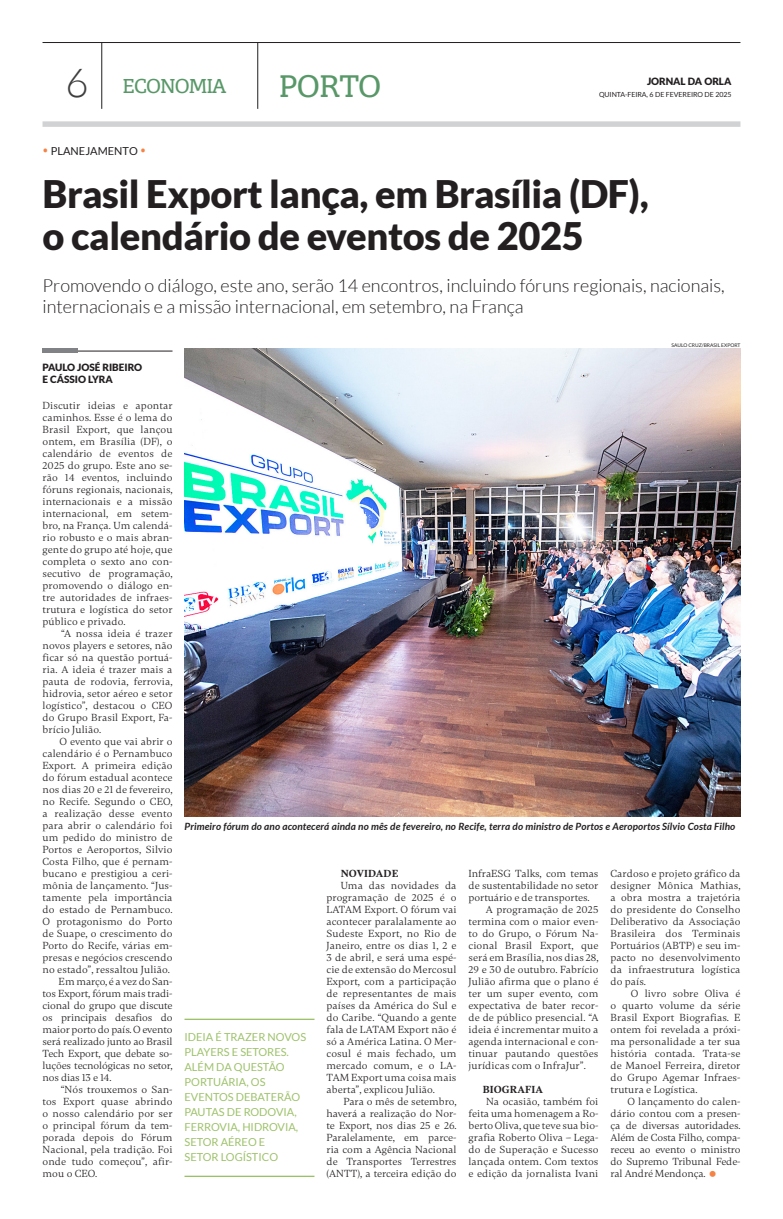
<style>
.page{position:relative;width:783px;height:1219px;background:#fff}
.page>*{position:absolute;margin:0;border:0;box-sizing:border-box;transform-origin:0 0}
.t1{font:300 40px "Lato";color:#3e3e3f}
.Titulo{font:900 38px "Lato";letter-spacing:-.01em;color:#231f20}
.t2{font:31px "Torneo Serif";letter-spacing:-.025em;color:#589868}
.t3{font:20px "Torneo Serif";letter-spacing:-.05em;color:#589868}
.Linha_Fina{font:300 18px/21px "Lato";color:#231f20}
.t4{font:11px/15px "Lato";color:#9ec26b}
.t5{font:11px "Lato";color:#231f20}
.TextoEditorial{font:10.5px/12px "Gambetta";letter-spacing:.01em;color:#231f20;text-align:justify}
.TextoEditorial-2{font:700 10.5px "Gambetta";letter-spacing:.01em;color:#231f20}
.t6{font:italic 700 10px "Lato";letter-spacing:.01em;color:#231f20}
.t7{font:900 10px/12px "Lato";color:#231f20}
.t8{font:7px "Lato";letter-spacing:-.01em;color:#231f20}
.credito_foto{font:5px "Lato";color:#231f20}
.s1{font-family:"Gotham Narrow";font-weight:700;font-size:13px;color:#f58345}
</style>
<div class="page">
<div style="left:43px;top:121px;width:697px;height:6px;background:#d1d2d4"></div>
<hr style="left:43px;top:42px;width:697px;height:1px;background:#231f20">
<hr style="left:101px;top:43px;width:1px;height:66px;background:#231f20">
<hr style="left:257px;top:43px;width:1px;height:66px;background:#231f20">
<img style="left:184px;top:349px;width:556px;height:468px">
<hr style="left:43px;top:351px;width:129px;height:1px;background:#231f20">
<hr style="left:43px;top:349px;width:35px;height:4px;background:#808285">
<hr style="left:184px;top:1176px;width:130px;height:1px;background:#7aae36">
<hr style="left:184px;top:1019px;width:130px;height:1px;background:#7aae36">
<p class="t1" style="left:66px;top:61px;width:25px">6</p>
<p class="t3" style="left:123px;top:74px;width:105px">ECONOMIA</p>
<p class="t2" style="left:279px;top:68px;width:104px">PORTO</p>
<p class="t5" style="left:43px;top:145px;width:105px"><span class="s1">•</span> PLANEJAMENTO <span class="s1">•</span></p>
<p class="t7" style="left:647px;top:75px;width:86px">JORNAL DA ORLA</p>
<p class="t8" style="left:599px;top:90px;width:134px">QUINTA-FEIRA, 6 DE FEVEREIRO DE 2025</p>
<p class="Titulo" style="left:43px;top:172px;width:608px">Brasil Export lança, em Brasília (DF),</p>
<p class="Titulo" style="left:43px;top:214px;width:543px">o calendário de eventos de 2025</p>
<p class="Linha_Fina" style="left:43px;top:275px;width:684px">Promovendo o diálogo, este ano, serão 14 encontros, incluindo fóruns regionais, nacionais, internacionais e a missão internacional, em setembro, na França</p>
<p class="t7" style="left:43px;top:361px;width:101px">PAULO JOSÉ RIBEIRO<br>E CÁSSIO LYRA</p>
<p class="TextoEditorial" style="left:43px;top:399px;width:131px">Discutir ideias e apontar caminhos. Esse é o lema do Brasil Export, que lançou ontem, em Brasília (DF), o calendário de eventos de 2025 do grupo. Este ano se&shy;rão 14 eventos, incluindo fóruns regionais, nacionais, internacionais e a missão internacional, em setem&shy;bro, na França. Um calendá&shy;rio robusto e o mais abran&shy;gente do grupo até hoje, que completa o sexto ano con&shy;secutivo de programação, promovendo o diálogo en&shy;tre autoridades de infraes&shy;trutura e logística do setor público e privado.</p>
<p class="TextoEditorial" style="left:43px;top:627px;width:131px;text-indent:19px">“A nossa ideia é trazer novos players e setores, não ficar só na questão portuá&shy;ria. A ideia é trazer mais a pauta de rodovia, ferrovia, hidrovia, setor aéreo e setor logístico”, destacou o CEO do Grupo Brasil Export, Fa&shy;brício Julião.</p>
<p class="TextoEditorial" style="left:43px;top:735px;width:131px;text-indent:17px">O evento que vai abrir o calendário é o Pernambuco Export. A primeira edição do fórum estadual acontece nos dias 20 e 21 de fevereiro, no Recife. Segundo o CEO, a realização desse evento para abrir o calendário foi um pedido do ministro de Portos e Aeroportos, Silvio Costa Filho, que é pernam&shy;bucano e prestigiou a ceri&shy;mônia de lançamento. “Jus&shy;tamente pela importância do estado de Pernambuco.<br>O protagonismo do Porto de Suape, o crescimento do Porto do Recife, várias em&shy;presas e negócios crescendo no estado”, ressaltou Julião.</p>
<p class="TextoEditorial" style="left:43px;top:975px;width:131px;text-indent:16px">Em março, é a vez do San&shy;tos Export, fórum mais tradi&shy;cional do grupo que discute os principais desafios do maior porto do país. O evento será realizado junto ao Brasil Tech Export, que debate so&shy;luções tecnológicas no setor, nos dias 13 e 14.</p>
<p class="TextoEditorial" style="left:43px;top:1083px;width:131px;text-indent:18px">“Nós trouxemos o San&shy;tos Export quase abrindo o nosso calendário por ser o principal fórum da tem&shy;porada depois do Fórum Nacional, pela tradição. Foi onde tudo começou”, afir&shy;mou o CEO.</p>
<p class="credito_foto" style="left:672px;top:342px;width:70px">SAULO CRUZ/BRASIL EXPORT</p>
<p class="t6" style="left:184px;top:821px;width:552px">Primeiro fórum do ano acontecerá ainda no mês de fevereiro, no Recife, terra do ministro de Portos e Aeroportos Sílvio Costa Filho</p>
<p class="TextoEditorial-2" style="left:341px;top:867px;width:59px">NOVIDADE</p>
<p class="TextoEditorial" style="left:326px;top:879px;width:131px;text-indent:14px">Uma das novidades da programação de 2025 é o LATAM Export. O fórum vai acontecer paralalamente ao Sudeste Export, no Rio de Janeiro, entre os dias 1, 2 e 3 de abril, e será uma espé&shy;cie de extensão do Mercosul Export, com a participação de representantes de mais países da América do Sul e do Caribe. “Quando a gente fala de LATAM Export não é só a América Latina. O Mer&shy;cosul é mais fechado, um mercado comum, e o LA-TAM Export uma coisa mais aberta”, explicou Julião.</p>
<p class="TextoEditorial" style="left:326px;top:1095px;width:131px;text-indent:17px">Para o mês de setembro, haverá a realização do Nor&shy;te Export, nos dias 25 e 26.<br>Paralelamente, em parce&shy;ria com a Agência Nacional de Transportes Terrestres (ANTT), a terceira edição do</p>
<p class="TextoEditorial" style="left:468px;top:867px;width:131px">InfraESG Talks, com temas de sustentabilidade no setor portuário e de transportes.</p>
<p class="TextoEditorial" style="left:468px;top:903px;width:131px;text-indent:17px">A programação de 2025 termina com o maior even&shy;to do Grupo, o Fórum Na&shy;cional Brasil Export, que será em Brasília, nos dias 28, 29 e 30 de outubro. Fabrício Julião afirma que o plano é ter um super evento, com expectativa de bater recor&shy;de de público presencial. “A ideia é incrementar muito a agenda internacional e con&shy;tinuar pautando questões jurídicas com o InfraJur”.</p>
<p class="TextoEditorial-2" style="left:483px;top:1083px;width:62px">BIOGRAFIA</p>
<p class="TextoEditorial" style="left:468px;top:1095px;width:131px;text-indent:18px">Na ocasião, também foi feita uma homenagem a Ro&shy;berto Oliva, que teve sua bio&shy;grafia Roberto Oliva – Lega&shy;do de Superação e Sucesso lançada ontem. Com textos e edição da jornalista Ivani</p>
<p class="TextoEditorial" style="left:610px;top:867px;width:131px">Cardoso e projeto gráfico da designer Mônica Mathias, a obra mostra a trajetória do presidente do Conselho Deliberativo da Associação Brasileira dos Terminais Portuários (ABTP) e seu im&shy;pacto no desenvolvimento da infraestrutura logística do país.</p>
<p class="TextoEditorial" style="left:610px;top:987px;width:131px;text-indent:20px">O livro sobre Oliva é o quarto volume da série Brasil Export Biografias. E ontem foi revelada a próxi&shy;ma personalidade a ter sua história contada. Trata-se de Manoel Ferreira, diretor do Grupo Agemar Infraes&shy;trutura e Logística.</p>
<p class="TextoEditorial" style="left:610px;top:1095px;width:131px;text-indent:17px">O lançamento do calen&shy;dário contou com a presen&shy;ça de diversas autoridades.<br>Além de Costa Filho, compa&shy;receu ao evento o ministro do Supremo Tribunal Fede&shy;ral André Mendonça.</p>
<p class="t4" style="left:184px;top:1029px;width:123px">IDEIA É TRAZER NOVOS<br>PLAYERS E SETORES.<br>ALÉM DA QUESTÃO<br>PORTUÁRIA, OS<br>EVENTOS DEBATERÃO<br>PAUTAS DE RODOVIA,<br>FERROVIA, HIDROVIA,<br>SETOR AÉREO E</p>
<p class="t4" style="left:184px;top:1149px;width:95px">SETOR LOGÍSTICO</p>
</div>
